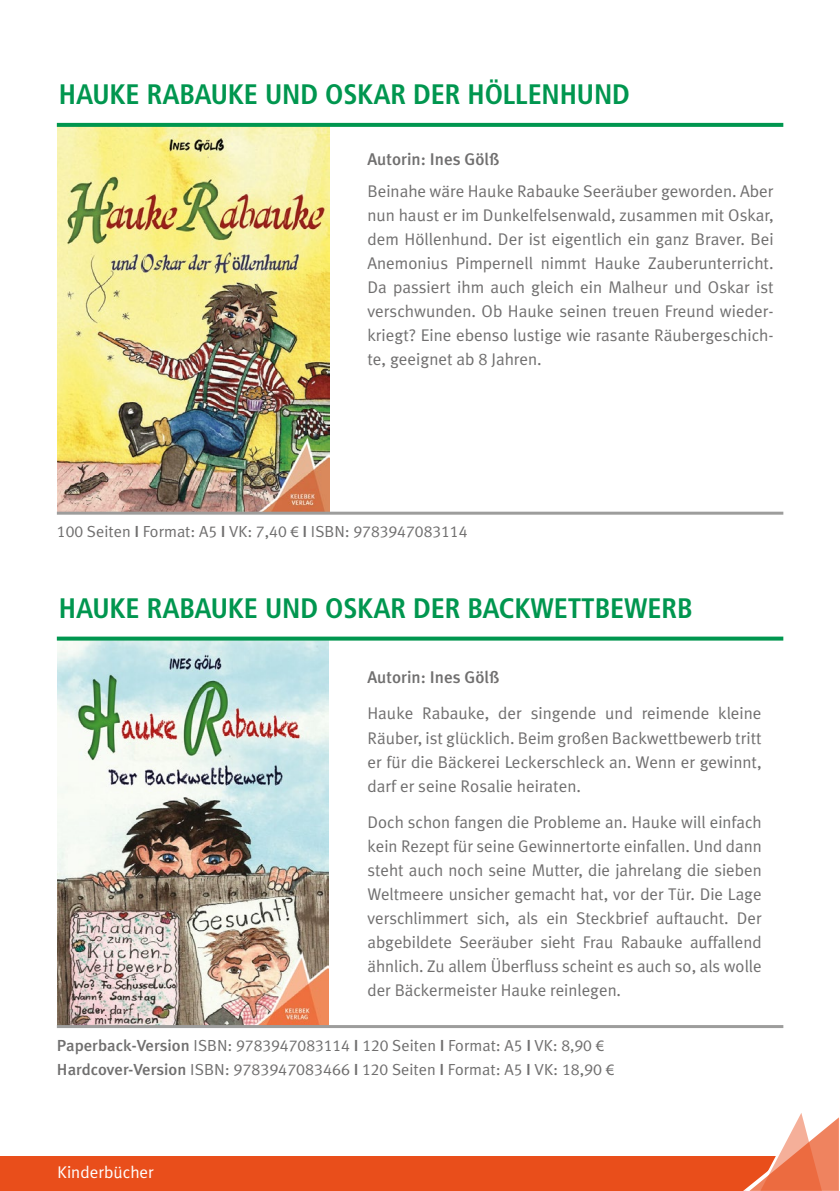
<style>
.page{position:relative;width:840px;height:1191px;background:#fff}
.page>*{position:absolute;margin:0;border:0;box-sizing:border-box;transform-origin:0 0}
.t1{font:700 condensed 28.2px "Frutiger LT Std";letter-spacing:-.005em;color:#00964f}
.t2{font:17px/24px "Meta Plus";color:#706f6f;text-align:justify}
.t3{font:500 17px "Meta Plus";color:#706f6f}
.t4{font:17px "Meta Plus";color:#fff}
.t5{font:16px/24px "Meta Plus";color:#706f6f}
.s1{font-family:"Meta Plus Caps"}
.s2{font-weight:500}
.s3{font-family:"Myriad Pro"}
</style>
<div class="page">
<div style="left:0;top:1156px;width:821px;height:35px;background:#e94e1b"></div>
<svg style="left:744px;top:1113px;width:94px;height:77px"></svg>
<img style="left:57px;top:127px;width:272px;height:384px">
<img style="left:58px;top:640px;width:271px;height:385px">
<hr style="left:57px;top:511px;width:725px;height:3px;background:#9d9d9c">
<svg style="left:57px;top:123px;width:725px;height:4px;fill:#00964f"></svg>
<hr style="left:57px;top:1025px;width:725px;height:3px;background:#9d9d9c">
<svg style="left:57px;top:636px;width:725px;height:4px;fill:#00964f"></svg>
<h1 class="t1" style="left:59px;top:77px;width:572px">HAUKE RABAUKE UND OSKAR DER HÖLLENHUND</h1>
<p class="t3" style="left:367px;top:149px;width:134px">Autorin: Ines Gölß</p>
<p class="t2" style="left:367px;top:178px;width:407px">Beinahe wäre Hauke Rabauke Seeräuber geworden. Aber nun haust er im Dunkelfelsenwald, zusammen mit Oskar, dem Höllenhund. Der ist eigentlich ein ganz Braver. Bei Anemonius Pimpernell nimmt Hauke Zauberunterricht.<br>Da passiert ihm auch gleich ein Malheur und Oskar ist verschwunden. Ob Hauke seinen treuen Freund wieder&shy;kriegt? Eine ebenso lustige wie rasante Räubergeschich&shy;te, geeignet ab 8 Jahren.</p>
<p class="t5" style="left:57px;top:519px;width:412px"><span class="s1">100</span> Seiten <span class="s2">I</span> Format: A<span class="s1">5</span> <span class="s2">I</span> VK: <span class="s1">7,40</span> <span class="s3">€</span> <span class="s2">I</span> ISBN: <span class="s1">9783947083114</span></p>
<h1 class="t1" style="left:59px;top:591px;width:635px">HAUKE RABAUKE UND OSKAR DER BACKWETTBEWERB</h1>
<p class="t3" style="left:367px;top:667px;width:134px">Autorin: Ines Gölß</p>
<p class="t2" style="left:367px;top:701px;width:395px">Hauke Rabauke, der singende und reimende kleine Räuber, ist glücklich. Beim großen Backwettbewerb tritt er für die Bäckerei Leckerschleck an. Wenn er gewinnt, darf er seine Rosalie heiraten.</p>
<p class="t2" style="left:367px;top:809px;width:395px">Doch schon fangen die Probleme an. Hauke will einfach kein Rezept für seine Gewinnertorte einfallen. Und dann steht auch noch seine Mutter, die jahrelang die sieben Weltmeere unsicher gemacht hat, vor der Tür. Die Lage verschlimmert sich, als ein Steckbrief auftaucht. Der abgebildete Seeräuber sieht Frau Rabauke auffallend ähnlich. Zu allem Überfluss scheint es auch so, als wolle der Bäckermeister Hauke reinlegen.</p>
<p class="t5" style="left:57px;top:1033px;width:558px"><span class="s2">Paperback-Version</span> ISBN: <span class="s1">9783947083114</span> <span class="s2">I</span> <span class="s1">120</span> Seiten <span class="s2">I</span> Format: A<span class="s1">5</span> <span class="s2">I</span> VK: <span class="s1">8,90</span> <span class="s3">€<br></span><span class="s2">Hardcover-Version</span> ISBN: <span class="s1">9783947083466</span> <span class="s2">I</span> <span class="s1">120</span> Seiten <span class="s2">I</span> Format: A<span class="s1">5</span> <span class="s2">I</span> VK: <span class="s1">18,90</span> <span class="s3">€</span></p>
<p class="t4" style="left:58px;top:1162px;width:98px">Kinderbücher</p>
</div>
